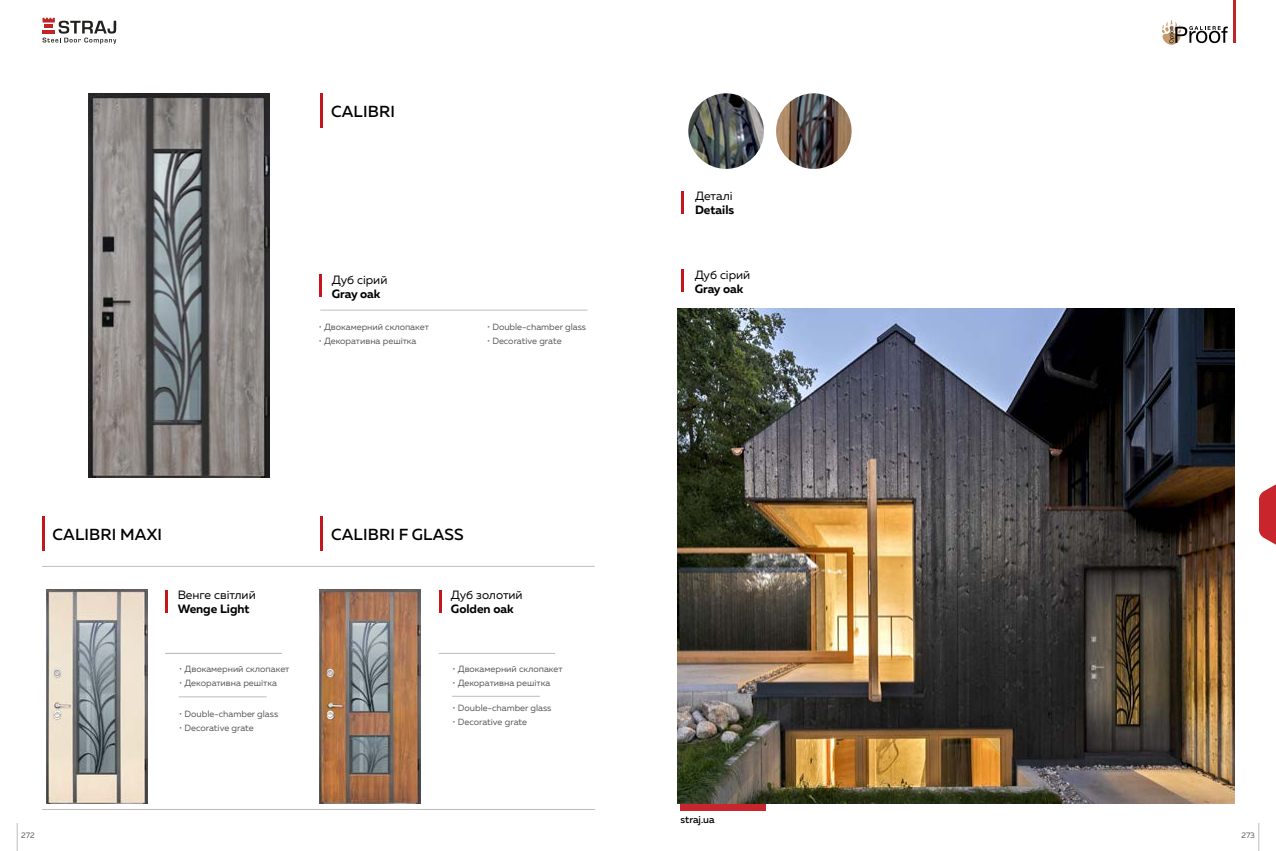
<style>
.page{position:relative;width:1276px;height:851px;background:#fff}
.page>*{position:absolute;margin:0;border:0;box-sizing:border-box;transform-origin:0 0}
.t1{font:500 16px "Muller";letter-spacing:.01em;color:#000}
.t2{font:12px "Muller";color:#000}
.t3{font:700 12px "Muller";color:#000}
.t4{font:500 10px "Muller";color:#000}
.t5{font:9px "Muller";color:#58595b}
.t6{font:8px "Muller";color:#58595b}
</style>
<div class="page">
<svg style="left:1258px;top:823px;width:1px;height:27px"></svg>
<svg style="left:17px;top:823px;width:1px;height:27px"></svg>
<hr style="left:681px;top:191px;width:3px;height:22px;background:#c4161c">
<hr style="left:681px;top:269px;width:3px;height:23px;background:#c4161c">
<div style="left:680px;top:803px;width:85px;height:7px;background:#c9252c"></div>
<img style="left:677px;top:309px;width:557px;height:494px">
<img style="left:688px;top:93px;width:76px;height:76px;border-radius:38px">
<img style="left:776px;top:93px;width:75px;height:76px;border-radius:38px">
<hr style="left:320px;top:93px;width:3px;height:34px;background:#c4161c">
<hr style="left:42px;top:516px;width:3px;height:34px;background:#c4161c">
<hr style="left:320px;top:516px;width:3px;height:34px;background:#c4161c">
<hr style="left:319px;top:274px;width:3px;height:23px;background:#c4161c">
<hr style="left:439px;top:589px;width:2px;height:23px;background:#c4161c">
<hr style="left:165px;top:589px;width:3px;height:23px;background:#c4161c">
<img style="left:319px;top:589px;width:101px;height:214px">
<img style="left:47px;top:589px;width:101px;height:214px">
<hr style="left:439px;top:653px;width:116px;height:1px;background:#bcbec0">
<hr style="left:165px;top:653px;width:117px;height:1px;background:#bcbec0">
<hr style="left:42px;top:566px;width:553px;height:1px;background:#bcbec0">
<hr style="left:320px;top:310px;width:267px;height:1px;background:#bcbec0">
<hr style="left:452px;top:696px;width:88px;height:1px;background:#bcbec0">
<hr style="left:178px;top:696px;width:89px;height:1px;background:#bcbec0">
<hr style="left:42px;top:809px;width:553px;height:1px;background:#bcbec0">
<img style="left:89px;top:94px;width:181px;height:383px">
<svg style="left:43px;top:18px;width:73px;height:26px"></svg>
<hr style="left:1232px;top:0;width:3px;height:43px;background:#c12427">
<svg style="left:1161px;top:20px;width:66px;height:25px"></svg>
<svg style="left:1259px;top:484px;width:17px;height:61px"></svg>
<h1 class="t1" style="left:331px;top:101px;width:65px">CALIBRI</h1>
<h2 class="t2" style="left:332px;top:272px;width:57px">Дуб сiрий</h2>
<h2 class="t3" style="left:332px;top:286px;width:50px">Gray oak</h2>
<p class="t5" style="left:319px;top:321px;width:112px">• Двокамерний склопакет</p>
<p class="t5" style="left:319px;top:335px;width:99px">• Декоративна решiтка</p>
<p class="t5" style="left:487px;top:321px;width:100px">• Double-chamber glass</p>
<p class="t5" style="left:487px;top:335px;width:76px">• Decorative grate</p>
<h1 class="t1" style="left:53px;top:524px;width:111px">CALIBRI MAXI</h1>
<h1 class="t1" style="left:331px;top:524px;width:134px">CALIBRI F GLASS</h1>
<h2 class="t2" style="left:178px;top:587px;width:80px">Венге свiтлий</h2>
<h2 class="t3" style="left:178px;top:601px;width:73px">Wenge Light</h2>
<p class="t5" style="left:179px;top:663px;width:112px">• Двокамерний склопакет</p>
<p class="t5" style="left:179px;top:677px;width:99px">• Декоративна решiтка</p>
<p class="t5" style="left:179px;top:708px;width:100px">• Double-chamber glass</p>
<p class="t5" style="left:179px;top:722px;width:76px">• Decorative grate</p>
<h2 class="t2" style="left:451px;top:587px;width:73px">Дуб золотий</h2>
<h2 class="t3" style="left:451px;top:601px;width:64px">Golden oak</h2>
<p class="t5" style="left:452px;top:663px;width:112px">• Двокамерний склопакет</p>
<p class="t5" style="left:452px;top:677px;width:99px">• Декоративна решiтка</p>
<p class="t5" style="left:452px;top:702px;width:100px">• Double-chamber glass</p>
<p class="t5" style="left:452px;top:716px;width:76px">• Decorative grate</p>
<h2 class="t2" style="left:695px;top:188px;width:39px">Деталi</h2>
<h2 class="t3" style="left:695px;top:202px;width:41px">Details</h2>
<h2 class="t2" style="left:694px;top:267px;width:57px">Дуб сiрий</h2>
<h2 class="t3" style="left:694px;top:281px;width:50px">Gray oak</h2>
<p class="t4" style="left:680px;top:813px;width:36px">straj.ua</p>
<p class="t6" style="left:21px;top:830px;width:15px">272</p>
<p class="t6" style="left:1241px;top:830px;width:15px">273</p>
</div>
